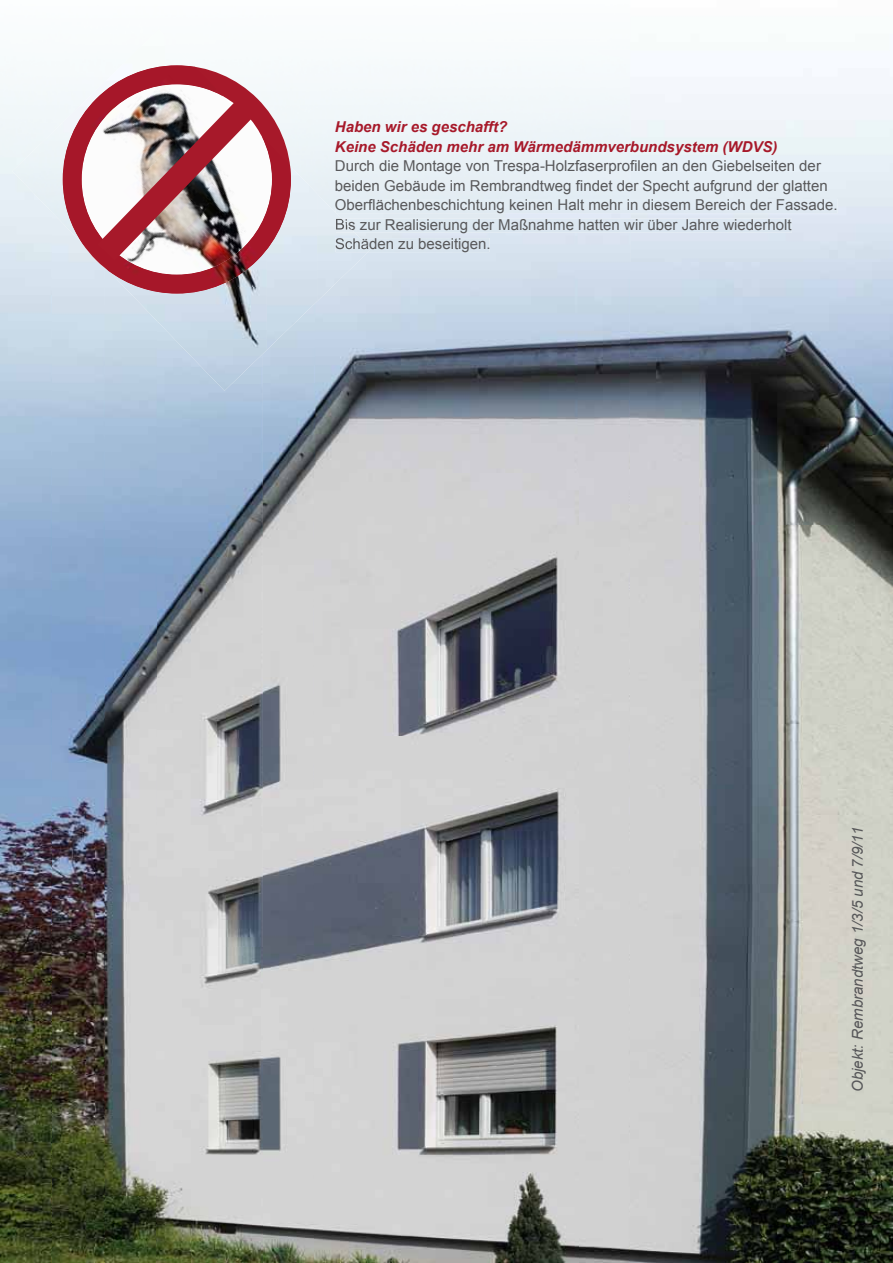
<style>
.page{position:relative;width:893px;height:1263px;background:#fff}
.page>*{position:absolute;margin:0;border:0;box-sizing:border-box;transform-origin:0 0}
.t1{font:15px/19.5px "Arial";color:#58585a}
.t2{font:italic 700 15px/19.5px "Arial";color:#a7192a}
.t3{font:italic 15px "Arial";color:#58585a}
</style>
<div class="page">
<img style="left:630px;top:13px;width:263px;height:1250px">
<img style="left:0;top:157px;width:52px;height:1106px">
<img style="left:52px;top:224px;width:53px;height:1039px">
<img style="left:315px;top:213px;width:263px;height:1050px">
<img style="left:578px;top:213px;width:53px;height:1050px">
<img style="left:105px;top:294px;width:52px;height:969px">
<img style="left:263px;top:350px;width:52px;height:913px">
<img style="left:157px;top:340px;width:106px;height:923px">
<div style="left:368px;top:199px;width:470px;height:14px;background:#e1ebf3"></div>
<div style="left:368px;top:219px;width:424px;height:14px;background:#dce7f0"></div>
<div style="left:371px;top:238px;width:118px;height:14px;background:#d9e5ee"></div>
<div style="left:12px;top:122px;width:51px;height:102px;background:#eaf2f6"></div>
<img style="left:267px;top:166px;width:51px;height:184px">
<img style="left:317px;top:194px;width:51px;height:107px">
<img style="left:113px;top:294px;width:154px;height:46px">
<img style="left:175px;top:339px;width:92px;height:52px">
<img style="left:336px;top:219px;width:19px;height:14px">
<img style="left:336px;top:238px;width:35px;height:14px">
<img style="left:63px;top:65px;width:228px;height:229px">
<img style="left:97px;top:98px;width:159px;height:163px">
<p class="t2" style="left:335px;top:117px;width:444px">Haben wir es geschafft?<br>Keine Schäden mehr am Wärmedämmverbundsystem (WDVS)</p>
<p class="t1" style="left:335px;top:156px;width:504px">Durch die Montage von Trespa-Holzfaserprofilen an den Giebelseiten der beiden Gebäude im Rembrandtweg findet der Specht aufgrund der glatten Oberflächenbeschichtung keinen Halt mehr in diesem Bereich der Fassade.<br>Bis zur Realisierung der Maßnahme hatten wir über Jahre wiederholt Schäden zu beseitigen.</p>
<p class="t3" style="left:848px;top:1092px;width:266px;rotate:-90deg">Objekt: Rembrandtweg 1/3/5 und 7/9/11</p>
</div>
